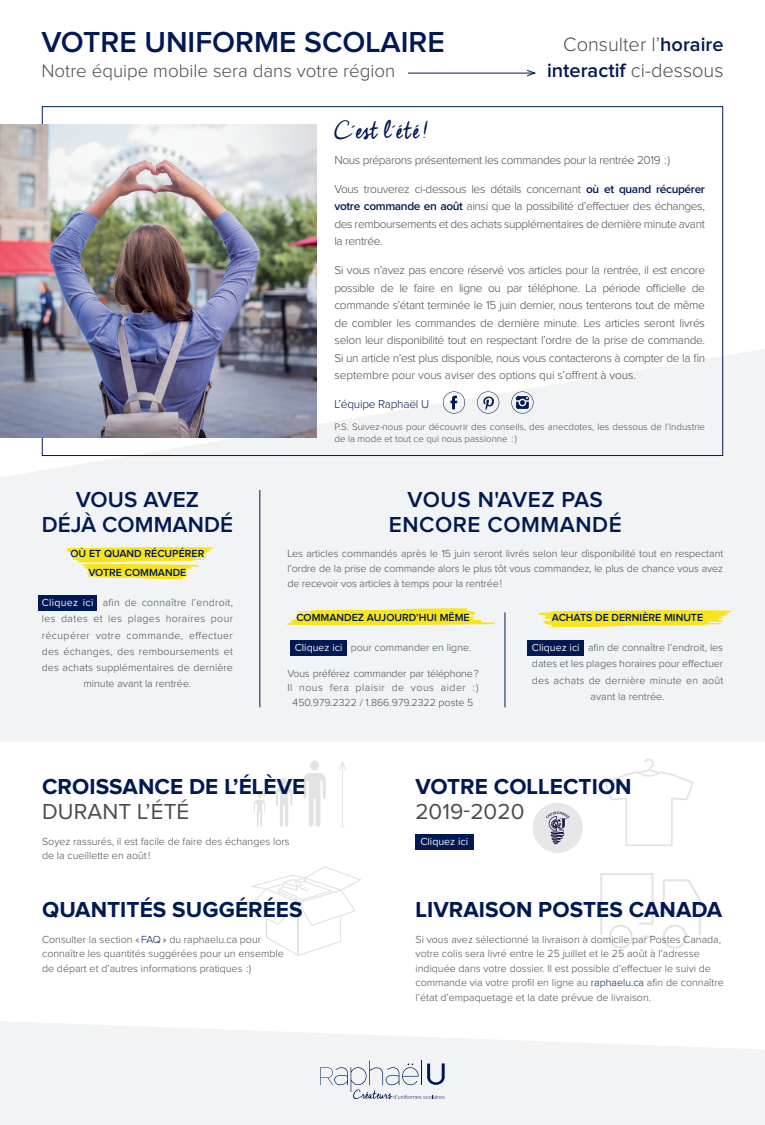
<style>
.page{position:relative;width:765px;height:1125px;background:#fff}
.page>*{position:absolute;margin:0;border:0;box-sizing:border-box;transform-origin:0 0}
.t1{font:600 30px "Proxima Nova";color:#001954}
.t2{font:30px "Cheddar Jack";letter-spacing:-.01em;color:#001954}
.t3{font:700 22.5px "Proxima Nova";letter-spacing:.005em;color:#001954}
.t4{font:600 22.5px/25px "Proxima Nova";letter-spacing:.01em;color:#001954;text-align:center}
.t5{font:22.5px "Proxima Nova";letter-spacing:.005em;color:#4b4c4d}
.t6{font:600 20px "Proxima Nova";color:#001954}
.t7{font:300 20px "Proxima Nova";color:#4b4c4d}
.t8{font:300 18.75px "Proxima Nova";color:#4b4c4d}
.t9{font:300 11.88px/17.5px "Proxima Nova";letter-spacing:-.03em;color:#4b4c4d;text-align:justify}
.t10{font:300 11.88px "Proxima Nova";letter-spacing:-.02em;color:#001954}
.t11{font:300 10.62px/14.4px "Proxima Nova";color:#4b4c4d}
.t12{font:300 10.62px/16.2px "Proxima Nova";letter-spacing:.02em;color:#4b4c4d;text-align:center}
.t13{font:600 10.62px/18.8px "Proxima Nova";color:#001954;text-align:center}
.t14{font:10.62px "Proxima Nova";color:#f2f3f4}
.t15{font:300 9.75px/11.2px "Proxima Nova";color:#4b4c4d}
.s1{font-weight:600;color:#001954}
.s2{font-weight:300;color:#4b4c4d}
.s3{font-weight:400;color:#f2f3f4}
.s4{color:#001954}
</style>
<div class="page">
<svg style="left:0;top:349px;width:765px;height:392px;fill:#f2f3f4"></svg>
<svg style="left:63px;top:547px;width:153px;height:32px"></svg>
<svg style="left:533px;top:609px;width:203px;height:18px"></svg>
<svg style="left:282px;top:608px;width:214px;height:18px"></svg>
<svg style="left:0;top:1021px;width:765px;height:104px;fill:#f2f3f4"></svg>
<svg style="left:604px;top:759px;width:90px;height:87px"></svg>
<svg style="left:600px;top:873px;width:101px;height:76px"></svg>
<svg style="left:640px;top:933px;width:17px;height:8px"></svg>
<div style="left:533px;top:803px;width:50px;height:50px;background:#e6e7e9;border-radius:50%"></div>
<svg style="left:546px;top:812px;width:23px;height:32px"></svg>
<svg style="left:247px;top:866px;width:115px;height:90px"></svg>
<div style="left:310px;top:760px;width:9px;height:11px;background:#e3e3e4;border-radius:50%"></div>
<div style="left:309px;top:760px;width:11px;height:11px;border:1px solid #fff;border-radius:50%"></div>
<svg style="left:303px;top:773px;width:23px;height:54px"></svg>
<div style="left:280px;top:777px;width:8px;height:8px;background:#e3e3e4;border-radius:50%"></div>
<div style="left:280px;top:777px;width:8px;height:9px;border:1px solid #fff;border-radius:50%"></div>
<svg style="left:276px;top:787px;width:16px;height:40px"></svg>
<svg style="left:254px;top:794px;width:11px;height:33px"></svg>
<hr style="left:342px;top:762px;width:1px;height:65px;background:#c7c8ca">
<svg style="left:339px;top:761px;width:7px;height:11px"></svg>
<svg style="left:320px;top:1061px;width:125px;height:38px"></svg>
<hr style="left:260px;top:490px;width:1px;height:217px;background:#001954">
<hr style="left:505px;top:612px;width:1px;height:95px;background:#001954">
<hr style="left:408px;top:73px;width:127px;height:1px;background:#001954">
<svg style="left:526px;top:70px;width:10px;height:7px"></svg>
<div style="left:38px;top:595px;width:58px;height:15px;background:#001954"></div>
<img style="left:0;top:124px;width:316px;height:314px">
<div style="left:291px;top:640px;width:56px;height:16px;background:#001954"></div>
<div style="left:527px;top:640px;width:56px;height:16px;background:#001954"></div>
<div style="left:415px;top:834px;width:59px;height:16px;background:#001954"></div>
<svg style="left:443px;top:391px;width:22px;height:23px"></svg>
<svg style="left:477px;top:391px;width:22px;height:23px"></svg>
<svg style="left:511px;top:391px;width:23px;height:23px"></svg>
<h1 class="t1" style="left:41px;top:28px;width:405px">VOTRE UNIFORME SCOLAIRE</h1>
<h3 class="t7" style="left:563px;top:35px;width:162px">Consulter l’<span class="s1">HORAIRE</span></h3>
<h3 class="t8" style="left:41px;top:62px;width:355px">Notre équipe mobile sera dans votre région</h3>
<h3 class="t6" style="left:547px;top:61px;width:178px">INTERACTIF <span class="s2">ci-dessous</span></h3>
<h1 class="t2" style="left:334px;top:113px;width:95px">C´est l´été !</h1>
<p class="t9" style="left:334px;top:152px;width:337px">Nous préparons présentement les commandes pour la rentrée 2019 :)</p>
<p class="t9" style="left:334px;top:181px;width:372px">Vous trouverez ci-dessous les détails concernant <span class="s1">OÙ ET QUAND RÉCUPÉRER VOTRE COMMANDE EN AOÛT</span> ainsi que la possibilité d’effectuer des échanges, des remboursements et des achats supplémentaires de dernière minute avant la rentrée.</p>
<p class="t9" style="left:334px;top:262px;width:372px">Si vous n’avez pas encore réservé vos articles pour la rentrée, il est encore possible de le faire en ligne ou par téléphone. La période officielle de commande s’étant terminée le 15 juin dernier, nous tenterons tout de même de combler les commandes de dernière minute. Les articles seront livrés selon leur disponibilité tout en respectant l’ordre de la prise de commande.<br>Si un article n’est plus disponible, nous vous contacterons à compter de la fin septembre pour vous aviser des options qui s’offrent à vous.</p>
<p class="t10" style="left:334px;top:399px;width:96px">L’équipe Raphaël U</p>
<p class="t15" style="left:334px;top:422px;width:372px">P.S. Suivez-nous pour découvrir des conseils, des anecdotes, les dessous de l’industrie de la mode et tout ce qui nous passionne : )</p>
<h2 class="t4" style="left:42px;top:488px;width:193px">VOUS AVEZ<br>DÉJÀ COMMANDÉ</h2>
<h2 class="t4" style="left:389px;top:488px;width:234px">VOUS N'AVEZ PAS<br>ENCORE COMMANDÉ</h2>
<p class="t13" style="left:70px;top:545px;width:135px">OÙ ET QUAND RÉCUPÉRER<br>VOTRE COMMANDE</p>
<p class="t12" style="left:42px;top:595px;width:193px"><span class="s3">Cliquez ici</span> afin de connaître l’endroit, les dates et les plages horaires pour récupérer votre commande, effectuer des échanges, des remboursements et des achats supplémentaires de dernière minute avant la rentrée.</p>
<p class="t11" style="left:287px;top:547px;width:437px;line-height:15px;text-align:justify">Les articles commandés après le 15 juin seront livrés selon leur disponibilité tout en respectant l’ordre de la prise de commande alors le plus tôt vous commandez, le plus de chance vous avez de recevoir vos articles à temps pour la rentrée!</p>
<p class="t13" style="left:296px;top:609px;width:175px">COMMANDEZ AUJOURD’HUI MÊME</p>
<p class="t11" style="left:295px;top:641px;width:178px"><span class="s3">Cliquez ici</span> pour commander en ligne.</p>
<p class="t11" style="left:287px;top:667px;width:193px;text-align:center">Vous préférez commander par téléphone?<br>Il nous fera plaisir de vous aider :)<br>450.979.2322 / 1.866.979.2322 poste 5</p>
<p class="t13" style="left:552px;top:609px;width:153px">ACHATS DE DERNIÈRE MINUTE</p>
<p class="t11" style="left:532px;top:640px;width:193px;line-height:16.2px;text-align:center"><span class="s3">Cliquez ici</span> afin de connaître l’endroit, les dates et les plages horaires pour effectuer des achats de dernière minute en août avant la rentrée.</p>
<h2 class="t3" style="left:42px;top:776px;width:265px">CROISSANCE DE L’ÉLÈVE</h2>
<h2 class="t5" style="left:42px;top:801px;width:149px">durant l’été</h2>
<p class="t11" style="left:42px;top:835px;width:249px">Soyez rassurés, il est facile de faire des échanges lors de la cueillette en août!</p>
<h2 class="t3" style="left:42px;top:899px;width:262px">QUANTITÉS SUGGÉRÉES</h2>
<p class="t11" style="left:42px;top:933px;width:243px">Consulter la section «<span class="s4">FAQ</span>» du raphaelu.ca pour connaître les quantités suggérées pour un ensemble de départ et d’autres informations pratiques :)</p>
<h2 class="t3" style="left:415px;top:776px;width:218px">VOTRE COLLECTION</h2>
<h2 class="t5" style="left:415px;top:801px;width:111px">2019-2020</h2>
<p class="t14" style="left:420px;top:837px;width:49px">Cliquez ici</p>
<h2 class="t3" style="left:416px;top:899px;width:308px">LIVRAISON POSTES CANADA</h2>
<p class="t11" style="left:416px;top:933px;width:310px">Si vous avez sélectionné la livraison à domicile par Postes Canada, votre colis sera livré entre le 25 juillet et le 25 août à l’adresse indiquée dans votre dossier. Il est possible d’effectuer le suivi de commande via votre profil en ligne au <span class="s4">raphaelu.ca</span> afin de connaître l’état d’empaquetage et la date prévue de livraison.</p>
</div>
